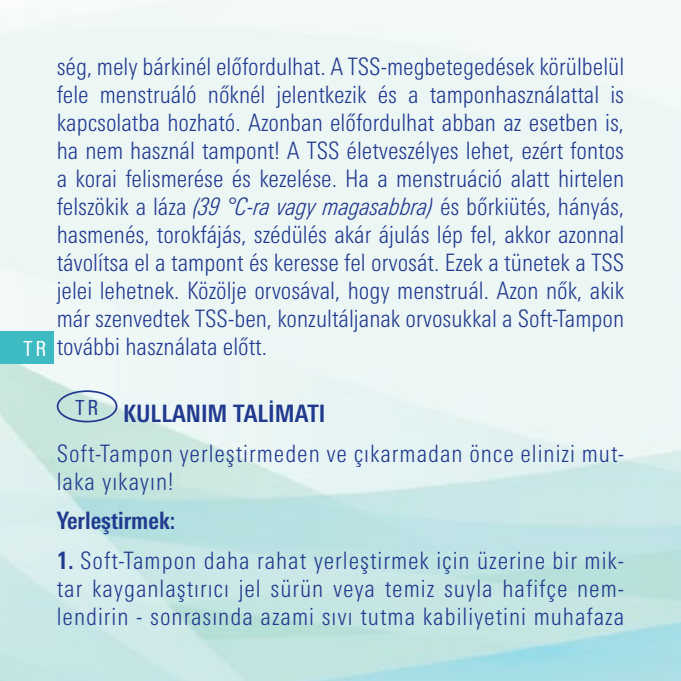
<style>
.page{position:relative;width:681px;height:681px;background:#fff}
.page>*{position:absolute;margin:0;border:0;box-sizing:border-box;transform-origin:0 0}
.t1{font:300 condensed 24px/28px "Univers Next Pro";letter-spacing:.04em;color:#213a8f;text-align:justify}
.t2{font:700 condensed 24px "Univers Next Pro";color:#213a8f}
.t3{font:condensed 20.8px "Univers Next Pro";color:#fff}
.s1{font-style:italic}
.s2{font-weight:700}
</style>
<div class="page">
<img style="left:0;top:0;width:680px;height:680px">
<div style="left:57px;top:390px;width:60px;height:32px;border:2px solid #213a8f;border-radius:50%"></div>
<div style="left:0;top:331px;width:54px;height:33px;background:#3dbac2"></div>
<p class="t3" style="left:23px;top:336px;width:24px">TR</p>
<p class="t1" style="left:57px;top:52px;width:568px">ség, mely bárkinél előfordulhat. A TSS-megbetegedések körülbelül fele menstruáló nőknél jelentkezik és a tamponhasználattal is kapcsolatba hozható. Azonban előfordulhat abban az esetben is, ha nem használ tampont! A TSS életveszélyes lehet, ezért fontos a korai felismerése és kezelése. Ha a menstruáció alatt hirtelen felszökik a láza <span class="s1">(39 °C-ra vagy magasabbra)</span> és bőrkiütés, hányás, hasmenés, torokfájás, szédülés akár ájulás lép fel, akkor azonnal távolítsa el a tampont és keresse fel orvosát. Ezek a tünetek a TSS jelei lehetnek. Közölje orvosával, hogy menstruál. Azon nők, akik már szenvedtek TSS-ben, konzultáljanak orvosukkal a Soft-Tampon további használata előtt.</p>
<p class="t1" style="left:57px;top:394px;width:568px;line-height:39.2px;text-indent:19px"><sup>TR</sup> <span class="s2">KULLANIM TALİMATI<br></span>Soft-Tampon yerleştirmeden ve çıkarmadan önce elinizi mut-</p>
<p class="t1" style="left:57px;top:467px;width:118px">laka yıkayın!</p>
<p class="t2" style="left:57px;top:506px;width:120px">Yerleştirmek:</p>
<p class="t1" style="left:57px;top:545px;width:569px"><span class="s2">1.</span> Soft-Tampon daha rahat yerleştirmek için üzerine bir mik&shy;tar kayganlaştırıcı jel sürün veya temiz suyla hafifçe nem&shy;lendirin - sonrasında azami sıvı tutma kabiliyetini muhafaza</p>
</div>
